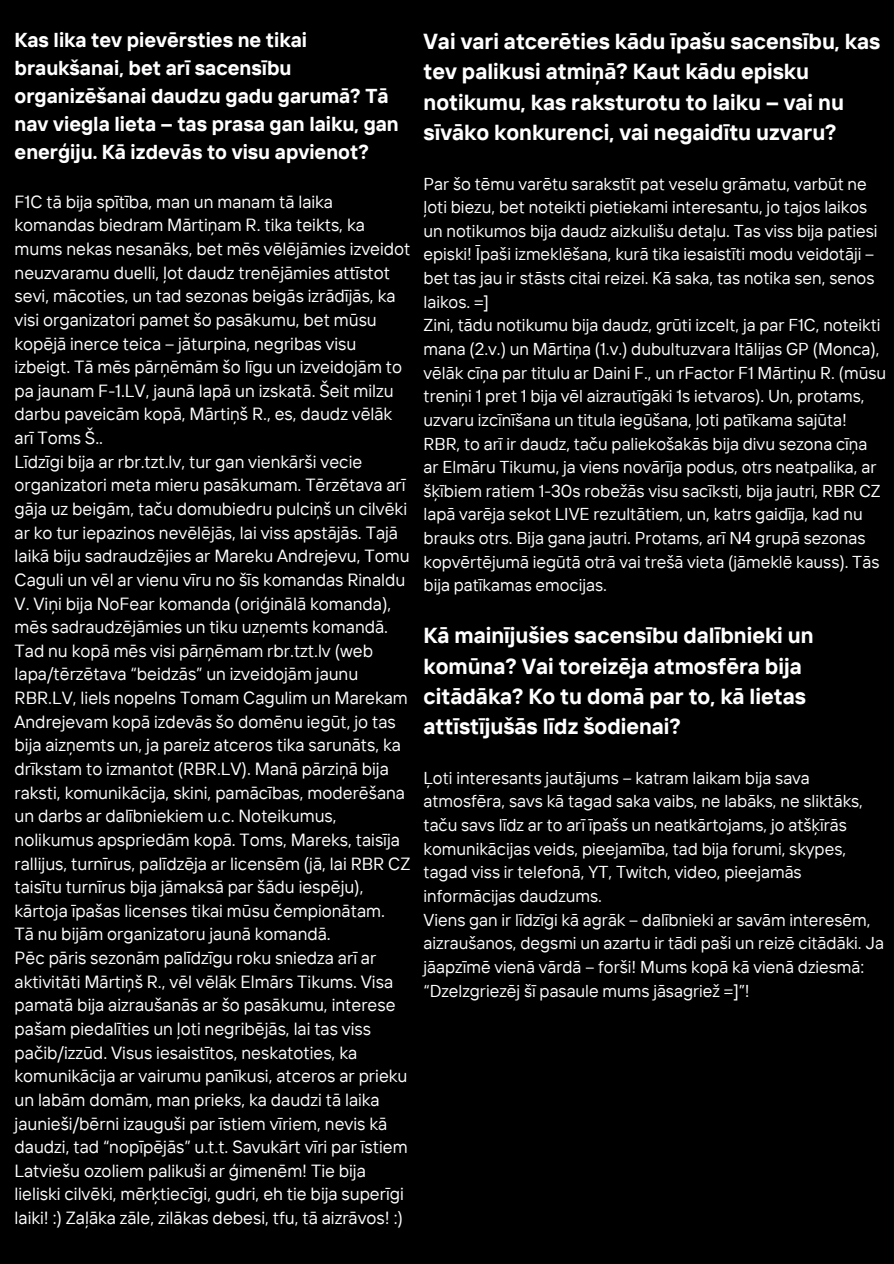
<style>
.page{position:relative;width:894px;height:1264px;background:#fff}
.page>*{position:absolute;margin:0;border:0;box-sizing:border-box;transform-origin:0 0}
.t1{font:700 21.75px/30.3px "TT Interphases";color:#fff}
.t2{font:700 20.1px/28.2px "TT Interphases";color:#fff}
.t3{font:17.55px/23.7px "TT Interphases";color:#fff}
.t4{font:17.25px/23.7px "TT Interphases";color:#fff}
</style>
<div class="page">
<div style="left:0;top:0;width:893px;height:1263px;background:#000"></div>
<h1 class="t2" style="left:15px;top:25px;width:385px">Kas lika tev pievērsties ne tikai braukšanai, bet arī sacensību organizēšanai daudzu gadu garumā? Tā nav viegla lieta – tas prasa gan laiku, gan enerģiju. Kā izdevās to visu apvienot?</h1>
<p class="t3" style="left:15px;top:189px;width:397px">F1C tā bija spītība, man un manam tā laika komandas biedram Mārtiņam R. tika teikts, ka mums nekas nesanāks, bet mēs vēlējāmies izveidot neuzvaramu duelli, ļot daudz trenējāmies attīstot sevi, mācoties, un tad sezonas beigās izrādījās, ka visi organizatori pamet šo pasākumu, bet mūsu kopējā inerce teica – jāturpina, negribas visu izbeigt. Tā mēs pārņēmām šo līgu un izveidojām to pa jaunam F-1.LV, jaunā lapā un izskatā. Šeit milzu darbu paveicām kopā, Mārtiņš R., es, daudz vēlāk arī Toms Š..</p>
<p class="t3" style="left:15px;top:449px;width:397px">Līdzīgi bija ar rbr.tzt.lv, tur gan vienkārši vecie organizatori meta mieru pasākumam. Tērzētava arī gāja uz beigām, taču domubiedru pulciņš un cilvēki ar ko tur iepazinos nevēlējās, lai viss apstājās. Tajā laikā biju sadraudzējies ar Mareku Andrejevu, Tomu Caguli un vēl ar vienu vīru no šīs komandas Rinaldu V. Viņi bija NoFear komanda (oriģinālā komanda), mēs sadraudzējāmies un tiku uzņemts komandā.<br>Tad nu kopā mēs visi pārņēmam rbr.tzt.lv (web lapa/tērzētava “beidzās” un izveidojām jaunu RBR.LV, liels nopelns Tomam Cagulim un Marekam Andrejevam kopā izdevās šo domēnu iegūt, jo tas bija aizņemts un, ja pareiz atceros tika sarunāts, ka drīkstam to izmantot (RBR.LV). Manā pārziņā bija raksti, komunikācija, skini, pamācības, moderēšana un darbs ar dalībniekiem u.c. Noteikumus, nolikumus apspriedām kopā. Toms, Mareks, taisīja rallijus, turnīrus, palīdzēja ar licensēm (jā, lai RBR CZ taisītu turnīrus bija jāmaksā par šādu iespēju), kārtoja īpašas licenses tikai mūsu čempionātam.</p>
<p class="t3" style="left:15px;top:922px;width:318px">Tā nu bijām organizatoru jaunā komandā.</p>
<p class="t3" style="left:15px;top:945px;width:394px">Pēc pāris sezonām palīdzīgu roku sniedza arī ar aktivitāti Mārtiņš R., vēl vēlāk Elmārs Tikums. Visa pamatā bija aizraušanās ar šo pasākumu, interese pašam piedalīties un ļoti negribējās, lai tas viss pačib/izzūd. Visus iesaistītos, neskatoties, ka komunikācija ar vairumu panīkusi, atceros ar prieku un labām domām, man prieks, ka daudzi tā laika jaunieši/bērni izauguši par īstiem vīriem, nevis kā daudzi, tad “nopīpējās” u.t.t. Savukārt vīri par īstiem Latviešu ozoliem palikuši ar ģimenēm! Tie bija lieliski cilvēki, mērķtiecīgi, gudri, eh tie bija superīgi laiki! :) Zaļāka zāle, zilākas debesi, tfu, tā aizrāvos! :)</p>
<h1 class="t1" style="left:423px;top:25px;width:458px">Vai vari atcerēties kādu īpašu sacensību, kas tev palikusi atmiņā? Kaut kādu episku notikumu, kas raksturotu to laiku – vai nu sīvāko konkurenci, vai negaidītu uzvaru?</h1>
<p class="t4" style="left:423px;top:171px;width:455px">Par šo tēmu varētu sarakstīt pat veselu grāmatu, varbūt ne ļoti biezu, bet noteikti pietiekami interesantu, jo tajos laikos un notikumos bija daudz aizkulišu detaļu. Tas viss bija patiesi episki! Īpaši izmeklēšana, kurā tika iesaistīti modu veidotāji – bet tas jau ir stāsts citai reizei. Kā saka, tas notika sen, senos laikos. =]</p>
<p class="t4" style="left:423px;top:313px;width:464px">Zini, tādu notikumu bija daudz, grūti izcelt, ja par F1C, noteikti mana (2.v.) un Mārtiņa (1.v.) dubultuzvara Itālijas GP (Monca), vēlāk cīņa par titulu ar Daini F., un rFactor F1 Mārtiņu R. (mūsu treniņi 1 pret 1 bija vēl aizrautīgāki 1s ietvaros). Un, protams, uzvaru izcīnīšana un titula iegūšana, ļoti patīkama sajūta!</p>
<p class="t4" style="left:423px;top:431px;width:458px">RBR, to arī ir daudz, taču paliekošakās bija divu sezona cīņa ar Elmāru Tikumu, ja viens novārīja podus, otrs neatpalika, ar šķībiem ratiem 1-30s robežās visu sacīksti, bija jautri, RBR CZ lapā varēja sekot LIVE rezultātiem, un, katrs gaidīja, kad nu brauks otrs. Bija gana jautri. Protams, arī N4 grupā sezonas kopvērtējumā iegūtā otrā vai trešā vieta (jāmeklē kauss). Tās bija patīkamas emocijas.</p>
<h1 class="t1" style="left:423px;top:619px;width:391px">Kā mainījušies sacensību dalībnieki un komūna? Vai toreizēja atmosfēra bija citādāka? Ko tu domā par to, kā lietas attīstījušās līdz šodienai?</h1>
<p class="t4" style="left:423px;top:765px;width:441px">Ļoti interesants jautājums – katram laikam bija sava atmosfēra, savs kā tagad saka vaibs, ne labāks, ne sliktāks, taču savs līdz ar to arī īpašs un neatkārtojams, jo atšķīrās komunikācijas veids, pieejamība, tad bija forumi, skypes, tagad viss ir telefonā, YT, Twitch, video, pieejamās informācijas daudzums.</p>
<p class="t4" style="left:423px;top:907px;width:462px">Viens gan ir līdzīgi kā agrāk – dalībnieki ar savām interesēm, aizraušanos, degsmi un azartu ir tādi paši un reizē citādāki. Ja jāapzīmē vienā vārdā – forši! Mums kopā kā vienā dziesmā: “Dzelzgriezēj šī pasaule mums jāsagriež =]”!</p>
</div>
